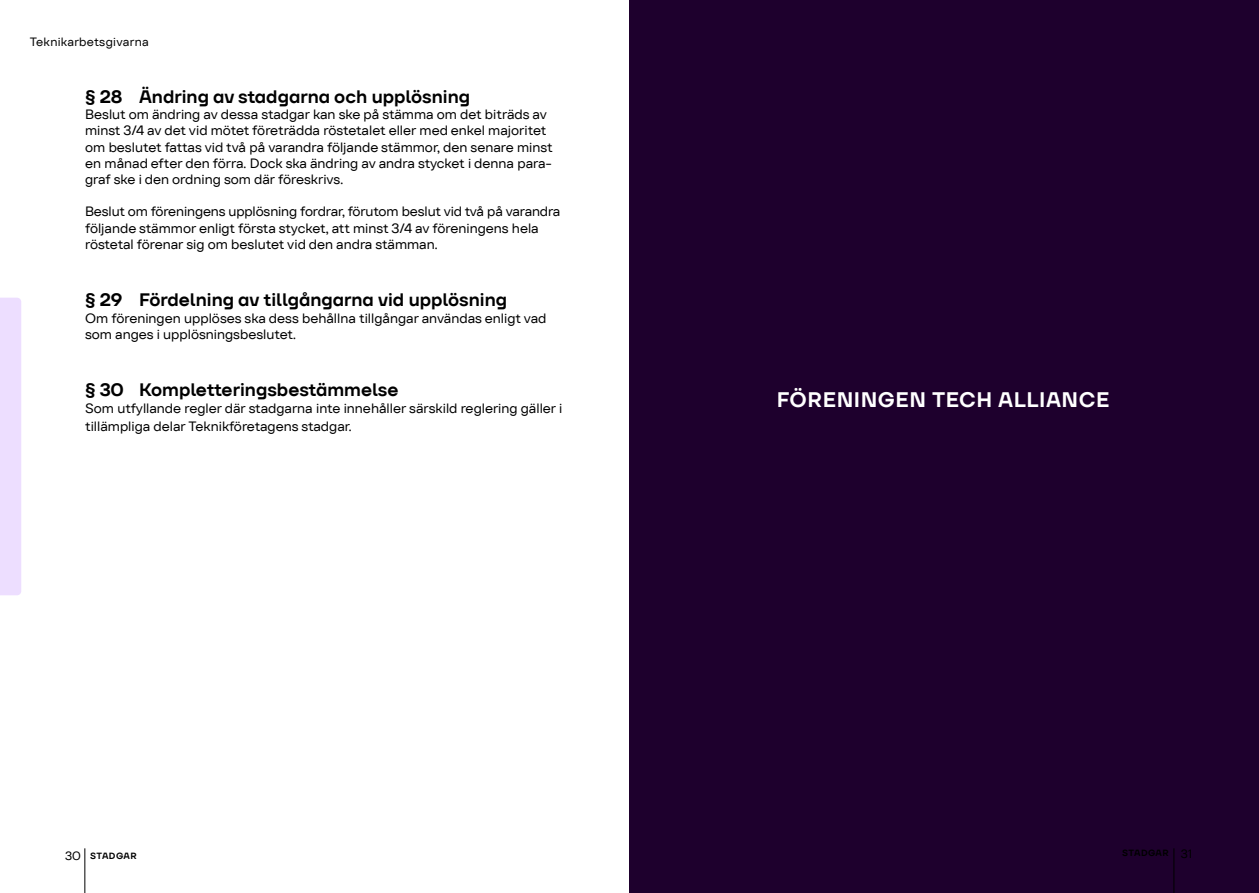
<style>
.page{position:relative;width:1259px;height:893px;background:#fff}
.page>*{position:absolute;margin:0;border:0;box-sizing:border-box;transform-origin:0 0}
.t1{font:21px "TE Rubrik";letter-spacing:.025em;color:#fff}
.t2{font:18px "TE Rubrik";color:#000}
.t3{font:13.5px/16.2px "TE";color:#000}
.t4{font:12px "TE";letter-spacing:.025em;color:#000}
.t5{font:9px "TE Rubrik";letter-spacing:.04em;color:#000}
.s1{font-family:"TE";font-size:12px}
</style>
<div class="page">
<hr style="left:85px;top:848px;width:1px;height:45px;background:#000">
<div style="left:629px;top:0;width:630px;height:893px;background:#1e002d"></div>
<div style="left:0;top:298px;width:21px;height:297px;background:#eddeff"></div>
<hr style="left:1173px;top:848px;width:1px;height:45px;background:#000">
<p class="t4" style="left:30px;top:34px;width:120px">Teknikarbetsgivarna</p>
<h2 class="t2" style="left:85px;top:85px;width:387px">§ 28 Ändring av stadgarna och upplösning</h2>
<p class="t3" style="left:85px;top:106px;width:469px">Beslut om ändring av dessa stadgar kan ske på stämma om det biträds av minst 3/4 av det vid mötet företrädda röstetalet eller med enkel majoritet om beslutet fattas vid två på varandra följande stämmor, den senare minst en månad efter den förra. Dock ska ändring av andra stycket i denna para‑ graf ske i den ordning som där föreskrivs.</p>
<p class="t3" style="left:85px;top:204px;width:477px">Beslut om föreningens upplösning fordrar, förutom beslut vid två på varandra följande stämmor enligt första stycket, att minst 3/4 av föreningens hela röstetal förenar sig om beslutet vid den andra stämman.</p>
<h2 class="t2" style="left:85px;top:288px;width:424px">§ 29 Fördelning av tillgångarna vid upplösning</h2>
<p class="t3" style="left:85px;top:310px;width:463px">Om föreningen upplöses ska dess behållna tillgångar användas enligt vad som anges i upplösningsbeslutet.</p>
<h2 class="t2" style="left:85px;top:378px;width:315px">§ 30 Kompletteringsbestämmelse</h2>
<p class="t3" style="left:85px;top:399px;width:479px;line-height:18px">Som utfyllande regler där stadgarna inte innehåller särskild reglering gäller i tillämpliga delar Teknikföretagens stadgar.</p>
<h1 class="t1" style="left:777px;top:385px;width:334px">FÖRENINGEN TECH ALLIANCE</h1>
<p class="t5" style="left:1122px;top:847px;width:71px">STADGAR <span class="s1">31</span></p>
<p class="t5" style="left:65px;top:850px;width:73px"><span class="s1">30</span> STADGAR</p>
<p class="t5" style="left:1122px;top:850px;width:69px">STADGAR <span class="s1">31</span></p>
</div>
